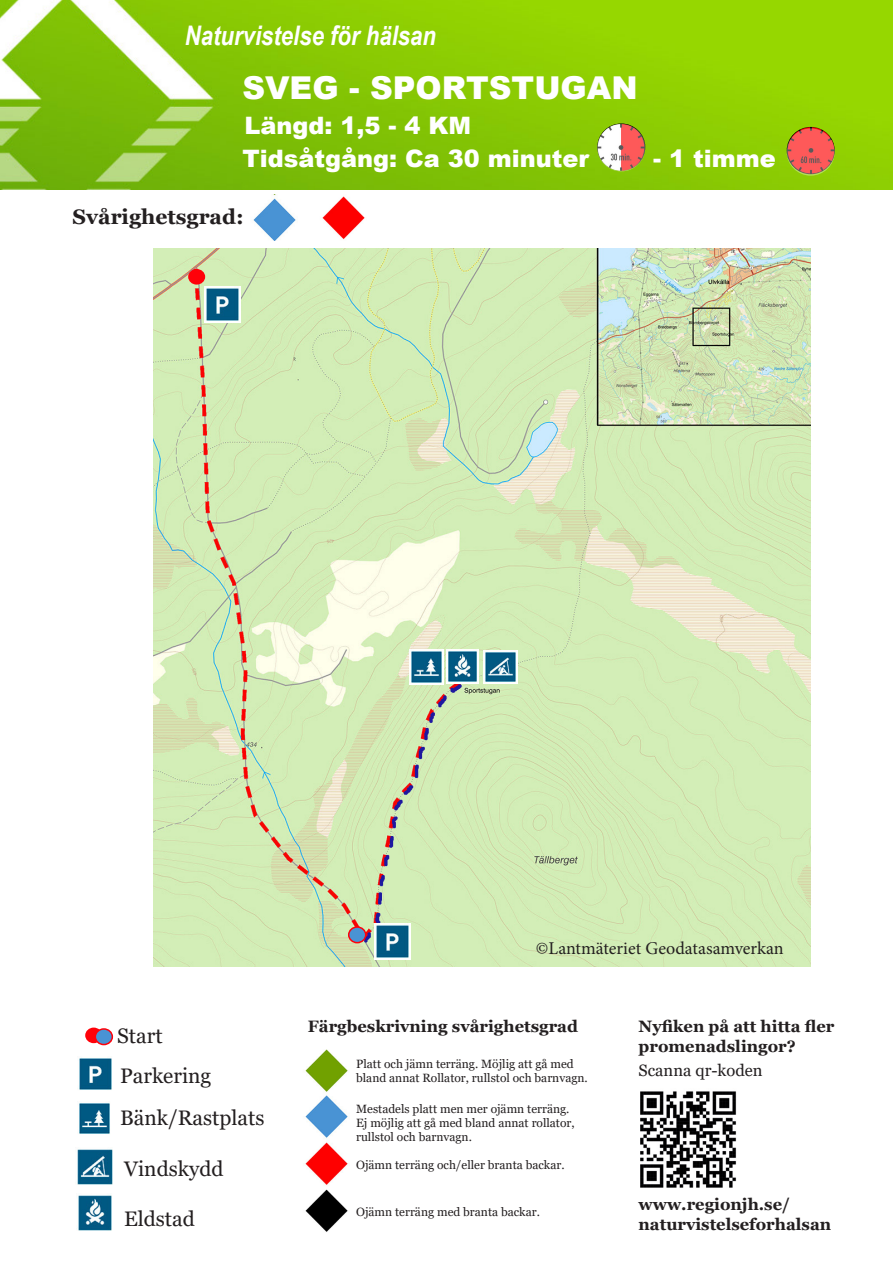
<style>
.page{position:relative;width:893px;height:1263px;background:#fff}
.page>*{position:absolute;margin:0;border:0;box-sizing:border-box;transform-origin:0 0}
.t1{font:900 31.5px "Arial";color:#fff}
.t2{font:italic 700 27px "Arial Narrow";color:#fff}
.t3{font:900 24px "Arial";color:#fff}
.t4{font:21px "Georgia";color:#231f20}
.t5{font:700 21px "Georgia";color:#231f20}
.t6{font:18px "Minion Pro";color:#231f20}
.t7{font:700 16.5px/19.8px "Georgia";color:#231f20}
.t8{font:16.5px "Georgia";color:#231f20}
.t9{font:12px/14.4px "Georgia";color:#231f20}
</style>
<div class="page">
<img style="left:153px;top:249px;width:658px;height:718px">
<img style="left:0;top:0;width:893px;height:190px">
<img style="left:374px;top:923px;width:36px;height:36px">
<img style="left:409px;top:650px;width:34px;height:34px">
<div style="left:85px;top:1027px;width:17px;height:16px;background:#ff0109;border-radius:50%"></div>
<img style="left:305px;top:1049px;width:43px;height:183px">
<img style="left:253px;top:198px;width:43px;height:43px">
<img style="left:641px;top:1091px;width:96px;height:97px">
<div style="left:349px;top:927px;width:17px;height:16px;background:#4993d4;border-radius:50%"></div>
<div style="left:348px;top:926px;width:18px;height:17px;border:2px solid #ff0109;border-radius:50%"></div>
<div style="left:188px;top:269px;width:17px;height:16px;background:#ff0109;border-radius:50%"></div>
<img style="left:446px;top:649px;width:33px;height:34px">
<img style="left:483px;top:650px;width:34px;height:34px">
<img style="left:79px;top:1103px;width:31px;height:31px">
<img style="left:79px;top:1058px;width:33px;height:32px">
<img style="left:77px;top:1149px;width:36px;height:36px">
<img style="left:78px;top:1195px;width:34px;height:36px">
<img style="left:204px;top:286px;width:36px;height:36px">
<img style="left:322px;top:196px;width:43px;height:44px">
<div style="left:95px;top:1029px;width:17px;height:15px;background:#4993d4;border-radius:50%"></div>
<div style="left:95px;top:1028px;width:18px;height:17px;border:2px solid #ff0109;border-radius:50%"></div>
<img style="left:787px;top:127px;width:48px;height:47px;border-radius:24px">
<svg style="left:597px;top:124px;width:48px;height:47px"></svg>
<svg style="left:787px;top:128px;width:48px;height:48px;background:#e65e57"></svg>
<p class="t2" style="left:185px;top:15px;width:253px">Naturvistelse för hälsan</p>
<p class="t1" style="left:242px;top:65px;width:397px">SVEG - SPORTSTUGAN</p>
<p class="t3" style="left:244px;top:108px;width:228px">Längd: 1,5 - 4 KM</p>
<p class="t3" style="left:242px;top:141px;width:348px">Tidsåtgång: Ca 30 minuter</p>
<p class="t3" style="left:653px;top:141px;width:124px">- 1 timme</p>
<p class="t5" style="left:73px;top:204px;width:173px">Svårighetsgrad:</p>
<p class="t4" style="left:117px;top:1023px;width:47px">Start</p>
<p class="t4" style="left:120px;top:1063px;width:93px">Parkering</p>
<p class="t4" style="left:120px;top:1105px;width:146px">Bänk/Rastplats</p>
<p class="t4" style="left:124px;top:1156px;width:101px">Vindskydd</p>
<p class="t4" style="left:124px;top:1206px;width:72px">Eldstad</p>
<p class="t6" style="left:536px;top:936px;width:249px">©Lantmäteriet Geodatasamverkan</p>
<p class="t7" style="left:308px;top:1017px;width:272px">Färgbeskrivning svårighetsgrad</p>
<p class="t9" style="left:356px;top:1057px;width:233px">Platt och jämn terräng. Möjlig att gå med bland annat Rollator, rullstol och barnvagn.</p>
<p class="t9" style="left:356px;top:1101px;width:215px">Mestadels platt men mer ojämn terräng.</p>
<p class="t9" style="left:356px;top:1116px;width:220px">Ej möjlig att gå med bland annat rollator, rullstol och barnvagn.</p>
<p class="t9" style="left:356px;top:1158px;width:210px">Ojämn terräng och/eller branta backar.</p>
<p class="t9" style="left:356px;top:1204px;width:185px">Ojämn terräng med branta backar.</p>
<p class="t7" style="left:639px;top:1017px;width:197px">Nyfiken på att hitta fler promenadslingor?</p>
<p class="t8" style="left:639px;top:1061px;width:125px">Scanna qr-koden</p>
<p class="t7" style="left:639px;top:1194px;width:153px">www.regionjh.se/</p>
<p class="t7" style="left:639px;top:1214px;width:194px">naturvistelseforhalsan</p>
</div>
